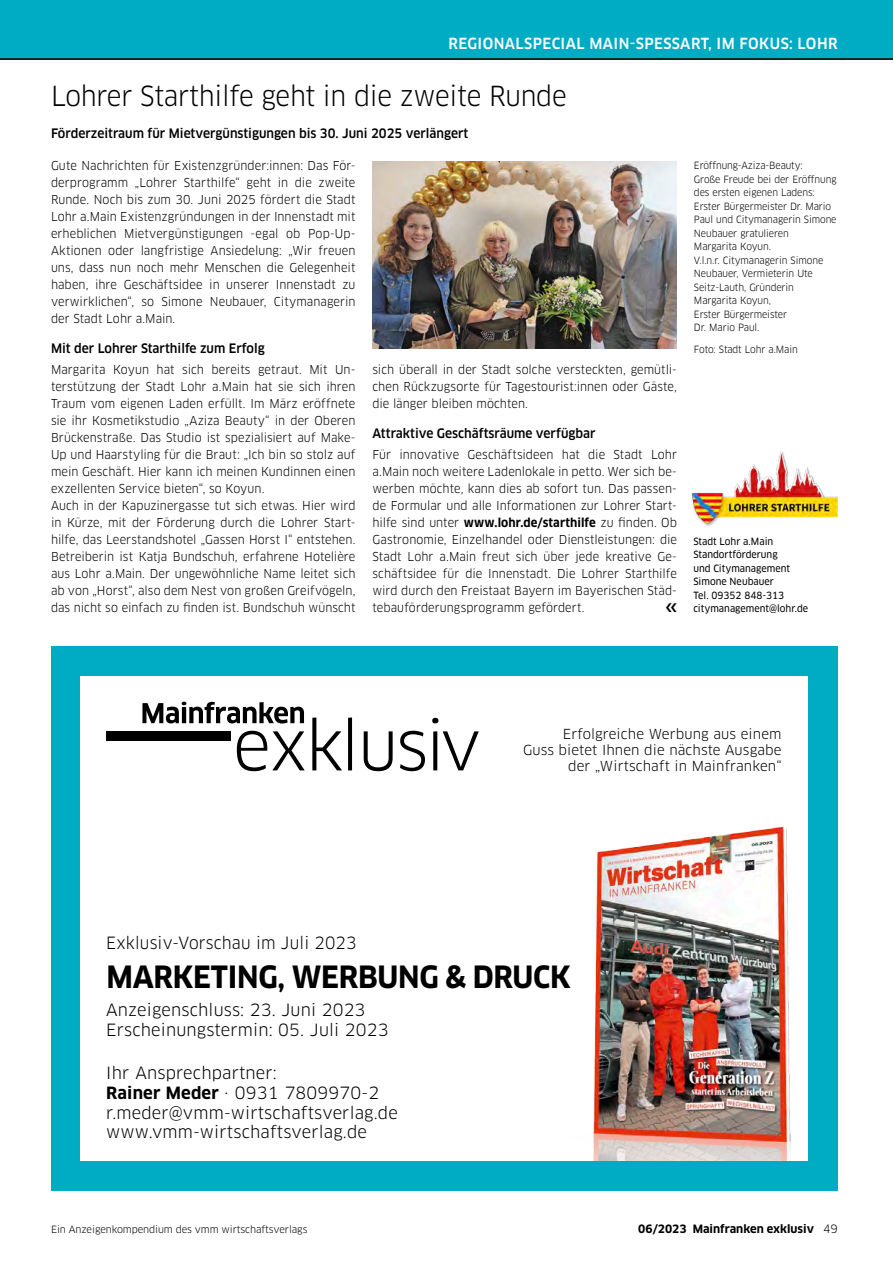
<style>
.page{position:relative;width:893px;height:1263px;background:#fff}
.page>*{position:absolute;margin:0;border:0;box-sizing:border-box;transform-origin:0 0}
.t1{font:700 30px "Clan OT";letter-spacing:-.01em;color:#000;scale:.96 1}
.EXKLUSIV_-_Head_klei{font:27px "Clan OT";letter-spacing:-.01em;color:#000;scale:.95 1}
.t2{font:16.5px/19.8px "Clan OT";letter-spacing:.01em;color:#000}
.t3{font:16.5px "Clan OT";letter-spacing:.01em;color:#000;scale:.96 1}
.EXKLUSIV_-_Rubrik{font:500 15px "Clan OT";letter-spacing:.03em;color:#fff;scale:.95 1}
.t4{font:13.5px/16.2px "Clan OT";letter-spacing:.01em;color:#000;text-align:right}
.EXKLUSIV_-_Zwiti{font:500 12.75px "Clan OT";color:#000;scale:.95 1}
.EXKLUSIV_-_Head_klei-2{font:500 12.75px "Clan OT";color:#000;scale:.95 1}
.EXKLUSIV_-_Fliesstex{font:12px/17px "Clan OT";letter-spacing:.005em;color:#000;text-align:justify;scale:.95 1}
.t5{font:700 11.25px "Clan OT";color:#000}
.EXKLUSIV_-_BU{font:9.75px/13.5px "Clan OT";letter-spacing:-.01em;color:#000;scale:.95 1}
.EXKLUSIV_-_Adresse{font:9.75px/13.5px "Clan OT News";color:#000;scale:.95 1}
.EXKLUSIV_-_BU-2{font:9.75px "Clan OT";letter-spacing:-.01em;color:#000}
.s1{font-weight:700}
.s2{font-weight:400}
</style>
<div class="page">
<div style="left:0;top:0;width:893px;height:60px;background:#00acc4"></div>
<hr style="left:0;top:58px;width:893px;height:2px;background:#000">
<img style="left:691px;top:451px;width:147px;height:75px">
<img style="left:372px;top:162px;width:305px;height:187px">
<div style="left:51px;top:646px;width:787px;height:545px;background:#00acc4"></div>
<div style="left:81px;top:676px;width:727px;height:485px;background:#fff"></div>
<svg style="left:142px;top:702px;width:337px;height:69px"></svg>
<div style="left:106px;top:731px;width:124px;height:10px;background:#000"></div>
<img style="left:593px;top:826px;width:198px;height:335px">
<p class="EXKLUSIV_-_Rubrik" style="left:448px;top:35px;width:411px">REGIONALSPECIAL MAIN-SPESSART, IM FOKUS: LOHR</p>
<p class="EXKLUSIV_-_Head_klei" style="left:51px;top:80px;width:544px">Lohrer Starthilfe geht in die zweite Runde</p>
<p class="EXKLUSIV_-_Head_klei-2" style="left:51px;top:126px;width:441px">Förderzeitraum für Mietvergünstigungen bis 30. Juni 2025 verlängert</p>
<p class="EXKLUSIV_-_Fliesstex" style="left:51px;top:157px;width:322px">Gute Nachrichten für Existenzgründer:innen: Das För&shy;derprogramm „Lohrer Starthilfe“ geht in die zweite Runde. Noch bis zum 30. Juni 2025 fördert die Stadt Lohr a.Main Existenzgründungen in der Innenstadt mit erheblichen Mietvergünstigungen -egal ob Pop-Up-Aktionen oder langfristige Ansiedelung: „Wir freuen uns, dass nun noch mehr Menschen die Gelegenheit haben, ihre Geschäftsidee in unserer Innenstadt zu verwirklichen“, so Simone Neubauer, Citymanagerin der Stadt Lohr a.Main.</p>
<p class="EXKLUSIV_-_Zwiti" style="left:51px;top:341px;width:226px">Mit der Lohrer Starthilfe zum Erfolg</p>
<p class="EXKLUSIV_-_Fliesstex" style="left:51px;top:361px;width:322px">Margarita Koyun hat sich bereits getraut. Mit Un&shy;terstützung der Stadt Lohr a.Main hat sie sich ihren Traum vom eigenen Laden erfüllt. Im März eröffnete sie ihr Kosmetikstudio „Aziza Beauty“ in der Oberen Brückenstraße. Das Studio ist spezialisiert auf Make-Up und Haarstyling für die Braut: „Ich bin so stolz auf mein Geschäft. Hier kann ich meinen Kundinnen einen exzellenten Service bieten“, so Koyun.</p>
<p class="EXKLUSIV_-_Fliesstex" style="left:51px;top:497px;width:322px">Auch in der Kapuzinergasse tut sich etwas. Hier wird in Kürze, mit der Förderung durch die Lohrer Start&shy;hilfe, das Leerstandshotel „Gassen Horst I“ entstehen.<br>Betreiberin ist Katja Bundschuh, erfahrene Hotelière aus Lohr a.Main. Der ungewöhnliche Name leitet sich ab von „Horst“, also dem Nest von großen Greifvögeln, das nicht so einfach zu finden ist. Bundschuh wünscht</p>
<p class="EXKLUSIV_-_BU" style="left:694px;top:159px;width:152px">Eröffnung-Aziza-Beauty:<br>Große Freude bei der Eröffnung des ersten eigenen Ladens:<br>Erster Bürgermeister Dr. Mario<br>Paul und Citymanagerin Simone<br>Neubauer gratulieren<br>Margarita Koyun.<br>V.l.n.r. Citymanagerin Simone<br>Neubauer, Vermieterin Ute<br>Seitz-Lauth, Gründerin<br>Margarita Koyun,<br>Erster Bürgermeister<br>Dr. Mario Paul.</p>
<p class="EXKLUSIV_-_BU" style="left:694px;top:343px;width:111px">Foto: Stadt Lohr a.Main</p>
<p class="EXKLUSIV_-_Fliesstex" style="left:372px;top:361px;width:322px">sich überall in der Stadt solche versteckten, gemütli&shy;chen Rückzugsorte für Tagestourist:innen oder Gäste, die länger bleiben möchten.</p>
<p class="EXKLUSIV_-_Zwiti" style="left:372px;top:426px;width:236px">Attraktive Geschäftsräume verfügbar</p>
<p class="EXKLUSIV_-_Fliesstex" style="left:372px;top:446px;width:322px">Für innovative Geschäftsideen hat die Stadt Lohr a.Main noch weitere Ladenlokale in petto. Wer sich be&shy;werben möchte, kann dies ab sofort tun. Das passen&shy;de Formular und alle Informationen zur Lohrer Start&shy;hilfe sind unter <span class="s1">www.lohr.de/starthilfe</span> zu finden. Ob Gastronomie, Einzelhandel oder Dienstleistungen: die Stadt Lohr a.Main freut sich über jede kreative Ge&shy;schäftsidee für die Innenstadt. Die Lohrer Starthilfe wird durch den Freistaat Bayern im Bayerischen Städ&shy;tebauförderungsprogramm gefördert.</p>
<p class="EXKLUSIV_-_Adresse" style="left:693px;top:534px;width:86px">Stadt Lohr a.Main</p>
<p class="EXKLUSIV_-_Adresse" style="left:693px;top:548px;width:103px">Standortförderung und Citymanagement</p>
<p class="EXKLUSIV_-_Adresse" style="left:693px;top:575px;width:86px">Simone Neubauer</p>
<p class="EXKLUSIV_-_Adresse" style="left:693px;top:589px;width:97px">Tel. 09352 848-313</p>
<p class="EXKLUSIV_-_Adresse" style="left:693px;top:602px;width:122px">citymanagement@lohr.de</p>
<p class="t4" style="left:523px;top:726px;width:260px">Erfolgreiche Werbung aus einem<br>Guss bietet Ihnen die nächste Ausgabe der „Wirtschaft in Mainfranken“</p>
<p class="t3" style="left:106px;top:933px;width:262px">Exklusiv-Vorschau im Juli 2023</p>
<p class="t1" style="left:106px;top:959px;width:485px">MARKETING, WERBUNG &amp; DRUCK</p>
<p class="t2" style="left:106px;top:1000px;width:284px">Anzeigenschluss: 23. Juni 2023<br>Erscheinungstermin: 05. Juli 2023</p>
<p class="t2" style="left:106px;top:1063px;width:293px">Ihr Ansprechpartner:<br><span class="s1">Rainer Meder</span> · 0931 7809970-2 r.meder@vmm-wirtschaftsverlag.de www.vmm-wirtschaftsverlag.de</p>
<p class="EXKLUSIV_-_BU-2" style="left:51px;top:1223px;width:258px">Ein Anzeigenkompendium des vmm wirtschaftsverlags</p>
<p class="t5" style="left:638px;top:1222px;width:201px">06/2023 Mainfranken exklusiv <span class="s2">49</span></p>
</div>
